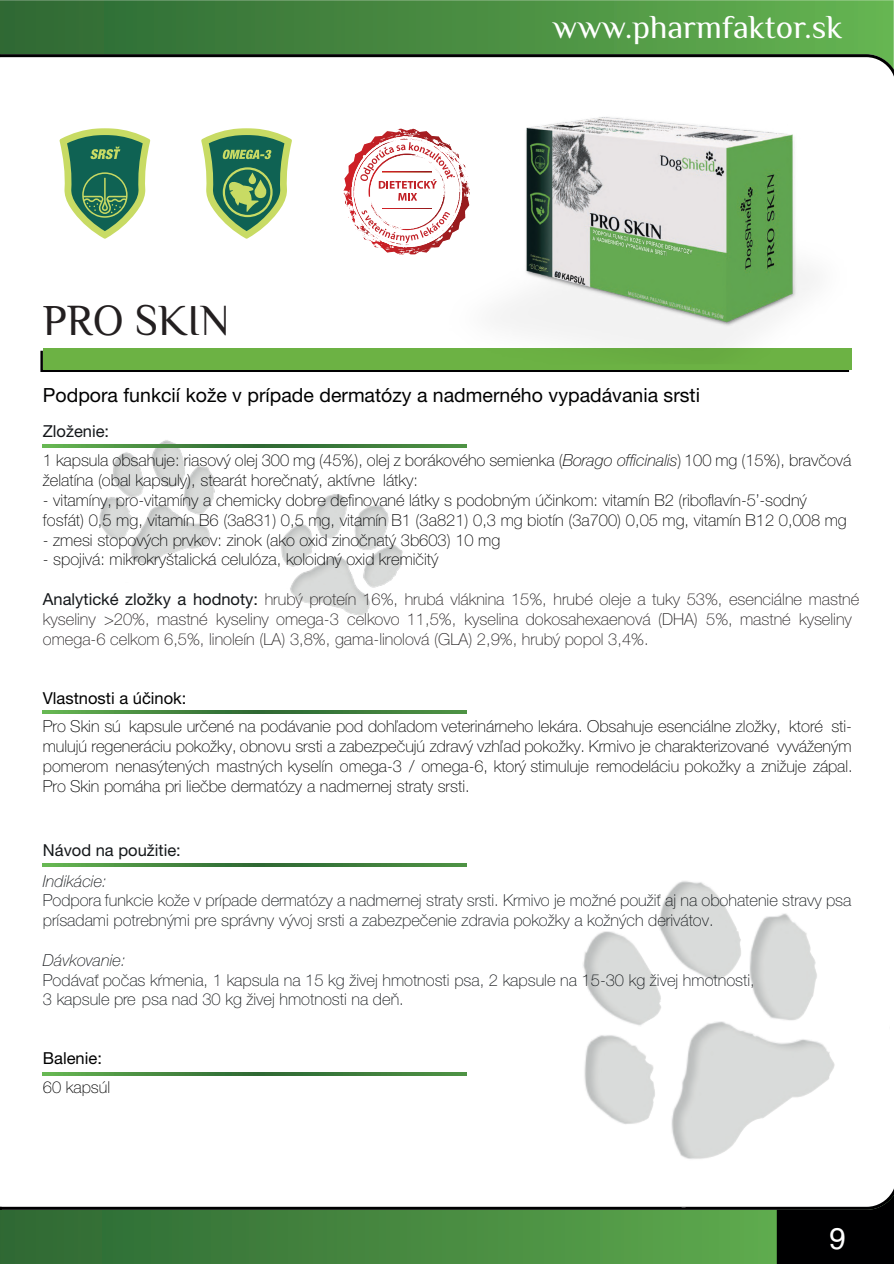
<style>
.page{position:relative;width:894px;height:1264px;background:#fff}
.page>*{position:absolute;margin:0;border:0;box-sizing:border-box;transform-origin:0 0}
.t1{font:43.5px "Philosopher";color:#231f20}
.t2{font:32.85px "Philosopher";color:#fff}
.t3{font:30px "Helvetica CE";color:#fff}
.t4{font:19.5px "Helvetica Neue CE";color:#000001}
.t5{font:16.5px/19.8px "Helvetica Neue CE Thin";color:#000001}
.t6{font:16.5px/19.8px "Helvetica Neue CE Thin";color:#14171a}
.t7{font:16.5px/19.8px "Helvetica Neue CE Thin";color:#231f20}
.t8{font:16.5px "Helvetica Neue CE";color:#000001}
.t9{font:16.5px "Helvetica Neue CE";color:#14171a}
.t10{font:italic 16.5px "Helvetica Neue CE Thin";color:#14171a}
.s1{font-style:italic}
.s2{font-family:"Helvetica Neue CE";color:#14171a}
</style>
<div class="page">
<svg style="left:0;top:1191px;width:893px;height:72px;background:#558451"></svg>
<svg style="left:40px;top:350px;width:808px;height:22px;background:#243b18"></svg>
<div style="left:43px;top:348px;width:808px;height:21px;background:#6cb244"></div>
<img style="left:281px;top:494px;width:122px;height:122px">
<img style="left:509px;top:881px;width:379px;height:326px">
<img style="left:74px;top:440px;width:164px;height:124px">
<svg style="left:0;top:0;width:893px;height:54px;background:#498d42"></svg>
<svg style="left:0;top:54px;width:893px;height:20px"></svg>
<svg style="left:43px;top:710px;width:423px;height:3px"></svg>
<svg style="left:43px;top:444px;width:423px;height:3px"></svg>
<svg style="left:43px;top:863px;width:423px;height:3px"></svg>
<svg style="left:43px;top:1072px;width:423px;height:3px"></svg>
<img style="left:373px;top:129px;width:29px;height:10px">
<img style="left:375px;top:247px;width:64px;height:7px">
<svg style="left:343px;top:139px;width:106px;height:108px"></svg>
<svg style="left:59px;top:128px;width:91px;height:110px"></svg>
<svg style="left:201px;top:128px;width:91px;height:110px"></svg>
<img style="left:449px;top:117px;width:366px;height:231px">
<img style="left:592px;top:230px;width:100px;height:27px">
<img style="left:561px;top:272px;width:24px;height:13px">
<h1 class="t1" style="left:43px;top:296px;width:188px">PRO SKIN</h1>
<h2 class="t2" style="left:552px;top:8px;width:291px">www.pharmfaktor.sk</h2>
<p class="t4" style="left:43px;top:388px;width:658px">Podpora funkcií kože v prípade dermatózy a nadmerného vypadávania srsti</p>
<p class="t9" style="left:43px;top:425px;width:68px">Zloženie:</p>
<p class="t5" style="left:43px;top:452px;width:809px">1 kapsula obsahuje: riasový olej 300 mg (45%), olej z borákového semienka (<span class="s1">Borago officinalis</span>) 100 mg (15%), bravčová želatína (obal kapsuly), stearát horečnatý, aktívne látky:</p>
<p class="t5" style="left:43px;top:491px;width:805px">- vitamíny, pro-vitamíny a chemicky dobre definované látky s podobným účinkom: vitamín B2 (riboflavín-5’-sodný fosfát) 0,5 mg, vitamín B6 (3a831) 0,5 mg, vitamín B1 (3a821) 0,3 mg biotín (3a700) 0,05 mg, vitamín B12 0,008 mg</p>
<p class="t5" style="left:43px;top:531px;width:458px">- zmesi stopových prvkov: zinok (ako oxid zinočnatý 3b603) 10 mg</p>
<p class="t5" style="left:43px;top:551px;width:397px">- spojivá: mikrokryštalická celulóza, koloidný oxid kremičitý</p>
<p class="t7" style="left:43px;top:590px;width:817px"><span class="s2">Analytické zložky a hodnoty:</span> hrubý proteín 16%, hrubá vláknina 15%, hrubé oleje a tuky 53%, esenciálne mastné kyseliny &gt;20%, mastné kyseliny omega-3 celkovo 11,5%, kyselina dokosahexaenová (DHA) 5%, mastné kyseliny omega-6 celkom 6,5%, linoleín (LA) 3,8%, gama-linolová (GLA) 2,9%, hrubý popol 3,4%.</p>
<p class="t8" style="left:43px;top:691px;width:145px">Vlastnosti a účinok:</p>
<p class="t5" style="left:43px;top:718px;width:811px;text-align:justify">Pro Skin sú kapsule určené na podávanie pod dohľadom veterinárneho lekára. Obsahuje esenciálne zložky, ktoré sti&shy;mulujú regeneráciu pokožky, obnovu srsti a zabezpečujú zdravý vzhľad pokožky. Krmivo je charakterizované vyváženým pomerom nenasýtených mastných kyselín omega-3 / omega-6, ktorý stimuluje remodeláciu pokožky a znižuje zápal.<br>Pro Skin pomáha pri liečbe dermatózy a nadmernej straty srsti.</p>
<p class="t9" style="left:43px;top:843px;width:139px">Návod na použitie:</p>
<p class="t10" style="left:43px;top:874px;width:65px">Indikácie:</p>
<p class="t6" style="left:43px;top:891px;width:809px">Podpora funkcie kože v prípade dermatózy a nadmernej straty srsti. Krmivo je možné použiť aj na obohatenie stravy psa prísadami potrebnými pre správny vývoj srsti a zabezpečenie zdravia pokožky a kožných derivátov.</p>
<p class="t10" style="left:43px;top:953px;width:84px">Dávkovanie:</p>
<p class="t6" style="left:43px;top:971px;width:713px">Podávať počas kŕmenia, 1 kapsula na 15 kg živej hmotnosti psa, 2 kapsule na 15-30 kg živej hmotnosti,<br>3 kapsule pre psa nad 30 kg živej hmotnosti na deň.</p>
<p class="t8" style="left:43px;top:1051px;width:60px">Balenie:</p>
<p class="t5" style="left:43px;top:1077px;width:69px">60 kapsúl</p>
<h3 class="t3" style="left:828px;top:1227px;width:18px">9</h3>
</div>
